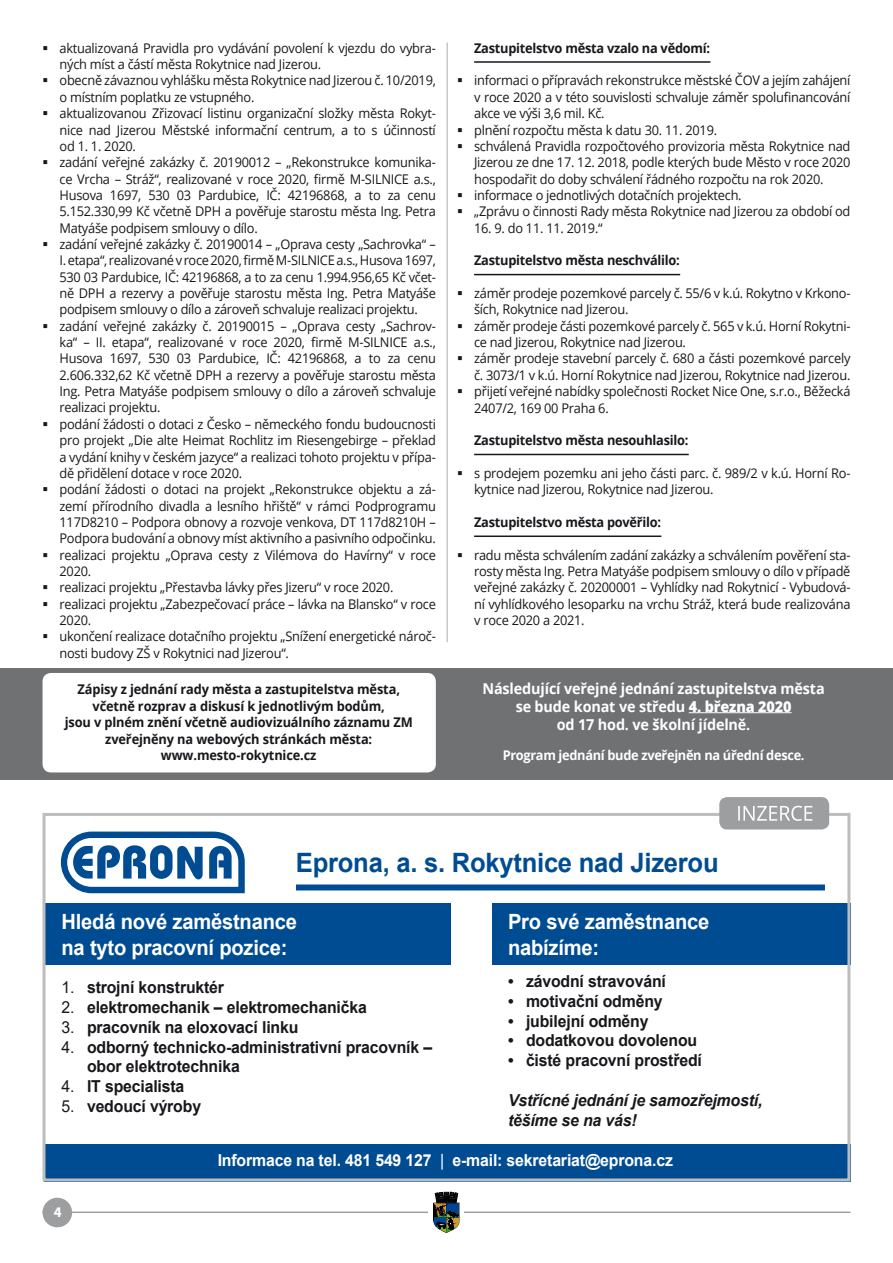
<style>
.page{position:relative;width:893px;height:1263px;background:#fff}
.page>*{position:absolute;margin:0;border:0;box-sizing:border-box;transform-origin:0 0}
.AAA_Neodsazený{font:700 26.7px "Arial";letter-spacing:-.01em;color:#004c93;scale:.96 1}
.AAA_Neodsazený-2{font:700 21px/25.2px "Arial";letter-spacing:-.01em;color:#fff;scale:.96 1}
.AAA_Neodsazený-3{font:700 16.5px/19.8px "Arial";letter-spacing:-.01em;color:#1a171c;scale:.96 1}
.AAA_Neodsazený-4{font:700 16.5px "Arial";letter-spacing:-.01em;color:#fff;scale:.96 1}
.AAA_Neodsazený-5{font:italic 700 16.5px/19.8px "Arial";letter-spacing:-.01em;color:#1a171c;scale:.96 1}
.AAA_Neodsazený-6{font:700 15px/18px "Open Sans";letter-spacing:-.01em;color:#fff;text-align:center;scale:.96 1}
.t1{font:700 15px "Source Sans Pro";color:#fff}
.t2{font:13.35px/16.4px "Open Sans";letter-spacing:-.02em;color:#1a171c;scale:.96 1}
.AAA_Neodsazený-7{font:700 13.35px/16.4px "Open Sans";letter-spacing:-.01em;color:#1a171c;text-align:center;scale:.96 1}
.Nadpis_H8{font:700 13.35px "Open Sans";letter-spacing:-.02em;color:#1a171c;scale:.96 1}
.AAA_Neodsazený-8{font:700 13.35px "Open Sans";letter-spacing:-.025em;color:#fff;scale:.96 1}
.s1{font-weight:800}
.s2{font-weight:400}
</style>
<div class="page">
<hr style="left:43px;top:1211px;width:807px;height:2px;background:#9d9ea0">
<div style="left:429px;top:1192px;width:35px;height:42px;background:#fff"></div>
<svg style="left:433px;top:1192px;width:27px;height:41px"></svg>
<div style="left:43px;top:1198px;width:29px;height:29px;background:#9d9ea0;border-radius:50%"></div>
<div style="left:44px;top:1144px;width:806px;height:37px;background:#004c93"></div>
<div style="left:492px;top:904px;width:358px;height:61px;background:#004c93"></div>
<div style="left:0;top:668px;width:893px;height:111px;background:#707173"></div>
<div style="left:43px;top:673px;width:393px;height:99px;background:#fff;border-radius:9px"></div>
<hr style="left:689px;top:712px;width:103px;height:1px;background:#fff">
<hr style="left:474px;top:61px;width:236px;height:2px;background:#1a171c">
<hr style="left:474px;top:274px;width:206px;height:1px;background:#1a171c">
<hr style="left:474px;top:454px;width:215px;height:1px;background:#1a171c">
<hr style="left:474px;top:535px;width:187px;height:2px;background:#1a171c">
<div style="left:44px;top:904px;width:407px;height:61px;background:#004c93"></div>
<div style="left:43px;top:813px;width:807px;height:368px;border:3px solid #bcbdbf"></div>
<div style="left:719px;top:797px;width:110px;height:32px;background:#9d9ea0;border-radius:8px"></div>
<svg style="left:738px;top:806px;width:74px;height:15px"></svg>
<svg style="left:61px;top:831px;width:184px;height:62px"></svg>
<div style="left:296px;top:884px;width:529px;height:6px;background:#004c93"></div>
<hr style="left:446px;top:43px;width:2px;height:599px;background:#c6c7c9">
<p class="t2" style="left:60px;top:39px;width:393px">aktualizovaná Pravidla pro vydávání povolení k vjezdu do vybra&shy;ných míst a částí města Rokytnice nad Jizerou.</p>
<p class="t2" style="left:60px;top:72px;width:394px">obecně závaznou vyhlášku města Rokytnice nad Jizerou č. 10/2019, o místním poplatku ze vstupného.</p>
<p class="t2" style="left:60px;top:105px;width:393px;text-align:justify">aktualizovanou Zřizovací listinu organizační složky města Rokyt&shy;nice nad Jizerou Městské informační centrum, a to s účinností od 1. 1. 2020.</p>
<p class="t2" style="left:60px;top:154px;width:394px;text-align:justify">zadání veřejné zakázky č. 20190012 – „Rekonstrukce komunika&shy;ce Vrcha – Stráž“, realizované v roce 2020, firmě M-SILNICE a.s., Husova 1697, 530 03 Pardubice, IČ: 42196868, a to za cenu 5.152.330,99 Kč včetně DPH a pověřuje starostu města Ing. Petra Matyáše podpisem smlouvy o dílo.</p>
<p class="t2" style="left:60px;top:236px;width:394px;text-align:justify">zadání veřejné zakázky č. 20190014 – „Oprava cesty „Sachrovka“ – I. etapa“, realizované v roce 2020, firmě M-SILNICE a.s., Husova 1697, 530 03 Pardubice, IČ: 42196868, a to za cenu 1.994.956,65 Kč včet&shy;ně DPH a rezervy a pověřuje starostu města Ing. Petra Matyáše podpisem smlouvy o dílo a zároveň schvaluje realizaci projektu.</p>
<p class="t2" style="left:60px;top:317px;width:394px;text-align:justify">zadání veřejné zakázky č. 20190015 – „Oprava cesty „Sachrov&shy;ka“ – II. etapa“, realizované v roce 2020, firmě M-SILNICE a.s., Husova 1697, 530 03 Pardubice, IČ: 42196868, a to za cenu 2.606.332,62 Kč včetně DPH a rezervy a pověřuje starostu města Ing. Petra Matyáše podpisem smlouvy o dílo a zároveň schvaluje realizaci projektu.</p>
<p class="t2" style="left:60px;top:415px;width:394px;text-align:justify">podání žádosti o dotaci z Česko – německého fondu budoucnosti pro projekt „Die alte Heimat Rochlitz im Riesengebirge – překlad a vydání knihy v českém jazyce“ a realizaci tohoto projektu v přípa&shy;dě přidělení dotace v roce 2020.</p>
<p class="t2" style="left:60px;top:481px;width:394px;text-align:justify">podání žádosti o dotaci na projekt „Rekonstrukce objektu a zá&shy;zemí přírodního divadla a lesního hřiště“ v rámci Podprogramu 117D8210 – Podpora obnovy a rozvoje venkova, DT 117d8210H – Podpora budování a obnovy míst aktivního a pasivního odpočinku.</p>
<p class="t2" style="left:60px;top:546px;width:393px">realizaci projektu „Oprava cesty z Vilémova do Havírny“ v roce<br>2020.</p>
<p class="t2" style="left:60px;top:579px;width:349px">realizaci projektu „Přestavba lávky přes Jizeru“ v roce 2020.</p>
<p class="t2" style="left:60px;top:595px;width:393px">realizaci projektu „Zabezpečovací práce – lávka na Blansko“ v roce<br>2020.</p>
<p class="t2" style="left:60px;top:628px;width:393px">ukončení realizace dotačního projektu „Snížení energetické nároč&shy;nosti budovy ZŠ v Rokytnici nad Jizerou“.</p>
<p class="AAA_Neodsazený-7" style="left:65px;top:681px;width:364px">Zápisy z jednání rady města a zastupitelstva města, včetně rozprav a diskusí k jednotlivým bodům,<br>jsou v plném znění včetně audiovizuálního záznamu ZM zveřejněny na webových stránkách města: www.mesto-rokytnice.cz</p>
<p class="Nadpis_H8" style="left:474px;top:38px;width:247px">Zastupitelstvo města vzalo na vědomí:</p>
<p class="t2" style="left:474px;top:72px;width:393px;text-align:justify">informaci o přípravách rekonstrukce městské ČOV a jejím zahájení v roce 2020 a v této souvislosti schvaluje záměr spolufinancování akce ve výši 3,6 mil. Kč.</p>
<p class="t2" style="left:474px;top:121px;width:255px">plnění rozpočtu města k datu 30. 11. 2019.</p>
<p class="t2" style="left:474px;top:137px;width:394px;text-align:justify">schválená Pravidla rozpočtového provizoria města Rokytnice nad Jizerou ze dne 17. 12. 2018, podle kterých bude Město v roce 2020 hospodařit do doby schválení řádného rozpočtu na rok 2020.</p>
<p class="t2" style="left:474px;top:187px;width:280px">informace o jednotlivých dotačních projektech.</p>
<p class="t2" style="left:474px;top:203px;width:394px">„Zprávu o činnosti Rady města Rokytnice nad Jizerou za období od</p>
<p class="t2" style="left:474px;top:219px;width:135px">16. 9. do 11. 11. 2019.“</p>
<p class="Nadpis_H8" style="left:474px;top:251px;width:216px">Zastupitelstvo města neschválilo:</p>
<p class="t2" style="left:474px;top:285px;width:393px">záměr prodeje pozemkové parcely č. 55/6 v k.ú. Rokytno v Krkono&shy;ších, Rokytnice nad Jizerou.</p>
<p class="t2" style="left:474px;top:317px;width:393px">záměr prodeje části pozemkové parcely č. 565 v k.ú. Horní Rokytni&shy;ce nad Jizerou, Rokytnice nad Jizerou.</p>
<p class="t2" style="left:474px;top:350px;width:394px">záměr prodeje stavební parcely č. 680 a části pozemkové parcely č. 3073/1 v k.ú. Horní Rokytnice nad Jizerou, Rokytnice nad Jizerou.</p>
<p class="t2" style="left:474px;top:383px;width:393px">přijetí veřejné nabídky společnosti Rocket Nice One, s.r.o., Běžecká<br>2407/2, 169 00 Praha 6.</p>
<p class="Nadpis_H8" style="left:474px;top:431px;width:225px">Zastupitelstvo města nesouhlasilo:</p>
<p class="t2" style="left:474px;top:465px;width:393px">s prodejem pozemku ani jeho části parc. č. 989/2 v k.ú. Horní Ro&shy;kytnice nad Jizerou, Rokytnice nad Jizerou.</p>
<p class="Nadpis_H8" style="left:474px;top:513px;width:196px">Zastupitelstvo města pověřilo:</p>
<p class="t2" style="left:474px;top:546px;width:394px;text-align:justify">radu města schválením zadání zakázky a schválením pověření sta&shy;rosty města Ing. Petra Matyáše podpisem smlouvy o dílo v případě veřejné zakázky č. 20200001 – Vyhlídky nad Rokytnicí - Vybudová&shy;ní vyhlídkového lesoparku na vrchu Stráž, která bude realizována v roce 2020 a 2021.</p>
<p class="AAA_Neodsazený-6" style="left:482px;top:679px;width:358px">Následující veřejné jednání zastupitelstva města se bude konat ve středu <span class="s1">4. března 2020<br></span>od 17 hod. ve školní jídelně.</p>
<p class="AAA_Neodsazený-8" style="left:503px;top:745px;width:316px">Program jednání bude zveřejněn na úřední desce.</p>
<p class="AAA_Neodsazený" style="left:296px;top:844px;width:442px">Eprona, a. s. Rokytnice nad Jizerou</p>
<p class="AAA_Neodsazený-2" style="left:61px;top:910px;width:247px">Hledá nové zaměstnance na tyto pracovní pozice:</p>
<p class="AAA_Neodsazený-3" style="left:61px;top:978px;width:171px"><span class="s2">1.</span> strojní konstruktér</p>
<p class="AAA_Neodsazený-3" style="left:61px;top:997px;width:320px"><span class="s2">2.</span> elektromechanik – elektromechanička</p>
<p class="AAA_Neodsazený-3" style="left:61px;top:1017px;width:248px"><span class="s2">3.</span> pracovník na eloxovací linku</p>
<p class="AAA_Neodsazený-3" style="left:87px;top:1037px;width:361px;text-indent:-26px"><span class="s2">4.</span> odborný technicko-administrativní pracovník – obor elektrotechnika</p>
<p class="AAA_Neodsazený-3" style="left:61px;top:1077px;width:130px"><span class="s2">4.</span> IT specialista</p>
<p class="AAA_Neodsazený-3" style="left:61px;top:1096px;width:147px"><span class="s2">5.</span> vedoucí výroby</p>
<p class="AAA_Neodsazený-2" style="left:508px;top:910px;width:211px">Pro své zaměstnance nabízíme:</p>
<p class="AAA_Neodsazený-3" style="left:508px;top:971px;width:166px">• závodní stravování</p>
<p class="AAA_Neodsazený-3" style="left:508px;top:991px;width:163px">• motivační odměny</p>
<p class="AAA_Neodsazený-3" style="left:508px;top:1011px;width:148px">• jubilejní odměny</p>
<p class="AAA_Neodsazený-3" style="left:508px;top:1031px;width:199px">• dodatkovou dovolenou</p>
<p class="AAA_Neodsazený-3" style="left:508px;top:1050px;width:204px">• čisté pracovní prostředí</p>
<p class="AAA_Neodsazený-5" style="left:508px;top:1090px;width:267px">Vstřícné jednání je samozřejmostí, těšíme se na vás!</p>
<p class="AAA_Neodsazený-4" style="left:218px;top:1149px;width:476px">Informace na tel. 481 549 127 <span class="s2">|</span> e-mail: sekretariat@eprona.cz</p>
<p class="t1" style="left:54px;top:1201px;width:9px">4</p>
</div>
